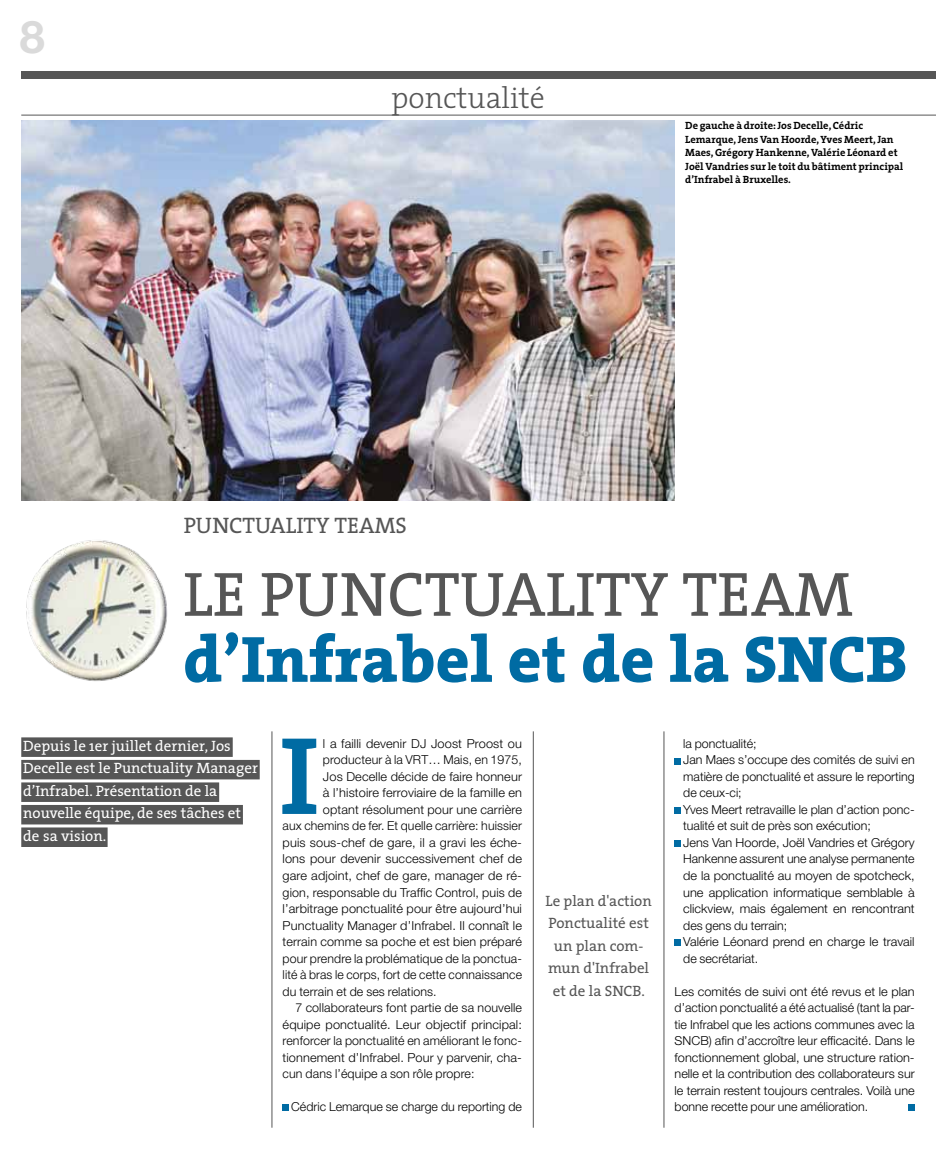
<style>
.page{position:relative;width:936px;height:1149px;background:#fff}
.page>*{position:absolute;margin:0;border:0;box-sizing:border-box;transform-origin:0 0}
.t1{font:700 111.45px "The Serif";color:#006ba3}
.t2{font:800 66px "The Serif";color:#006ba3}
.t3{font:63px "The Serif";color:#565656}
.t4{font:700 45px "Helvetica Neue LT Std";color:#dadada}
.t5{font:300 30px "The Serif";color:#565656}
.t6{font:22.5px "The Serif";color:#565656}
.t7{font:15px/22.5px "The Serif";color:#fff}
.t8{font:15px "The Serif";color:#565656}
.t9{font:300 12.3px/16.5px "Helvetica Neue LT Std";letter-spacing:.01em;color:#000}
.t10{font:700 10.5px/13.5px "The Serif";color:#000}
</style>
<div class="page">
<hr style="left:21px;top:115px;width:914px;height:1px;background:#565656">
<div style="left:21px;top:71px;width:914px;height:7px;background:#565656"></div>
<hr style="left:663px;top:731px;width:1px;height:396px;background:#565656">
<hr style="left:533px;top:731px;width:1px;height:396px;background:#565656">
<hr style="left:271px;top:731px;width:1px;height:396px;background:#565656">
<img style="left:21px;top:120px;width:653px;height:380px">
<div style="left:282px;top:1104px;width:7px;height:6px;background:#006ba3"></div>
<div style="left:21px;top:737px;width:212px;height:19px;background:#565656"></div>
<div style="left:21px;top:759px;width:239px;height:20px;background:#565656"></div>
<div style="left:21px;top:782px;width:198px;height:19px;background:#565656"></div>
<div style="left:21px;top:804px;width:222px;height:20px;background:#565656"></div>
<div style="left:21px;top:827px;width:87px;height:19px;background:#565656"></div>
<div style="left:674px;top:757px;width:7px;height:7px;background:#006ba3"></div>
<div style="left:674px;top:807px;width:7px;height:6px;background:#006ba3"></div>
<div style="left:674px;top:840px;width:7px;height:6px;background:#006ba3"></div>
<div style="left:674px;top:939px;width:7px;height:6px;background:#006ba3"></div>
<svg style="left:908px;top:1104px;width:6px;height:6px"></svg>
<img style="left:26px;top:540px;width:141px;height:141px">
<h3 class="t4" style="left:20px;top:10px;width:27px">8</h3>
<h3 class="t5" style="left:391px;top:73px;width:155px">ponctualité</h3>
<h3 class="t6" style="left:184px;top:506px;width:225px">Punctuality Teams</h3>
<p class="t10" style="left:685px;top:119px;width:220px">De gauche à droite: Jos Decelle, Cédric Lemarque, Jens Van Hoorde, Yves Meert, Jan Maes, Grégory Hankenne, Valérie Léonard et Joël Vandries sur le toit du bâtiment principal d’Infrabel à Bruxelles.</p>
<h3 class="t3" style="left:183px;top:542px;width:603px">Le Punctuality Team</h3>
<h2 class="t2" style="left:183px;top:603px;width:726px">d’Infrabel et de la SNCB</h2>
<p class="t7" style="left:23px;top:734px;width:236px">Depuis le 1er juillet dernier, Jos<br>Decelle est le Punctuality Manager d’Infrabel. Présentation de la nouvelle équipe, de ses tâches et de sa vision.</p>
<h1 class="t1" style="left:280px;top:682px;width:35px">I</h1>
<p class="t9" style="left:323px;top:734px;width:200px">l a failli devenir DJ Joost Proost ou</p>
<p class="t9" style="left:323px;top:751px;width:200px">producteur à la VRT… Mais, en 1975,</p>
<p class="t9" style="left:323px;top:767px;width:200px">Jos Decelle décide de faire honneur</p>
<p class="t9" style="left:323px;top:784px;width:200px">à l’histoire ferroviaire de la famille en</p>
<p class="t9" style="left:323px;top:800px;width:200px">optant résolument pour une carrière</p>
<p class="t9" style="left:282px;top:817px;width:241px">aux chemins de fer. Et quelle carrière: huissier</p>
<p class="t9" style="left:282px;top:833px;width:241px">puis sous-chef de gare, il a gravi les éche-</p>
<p class="t9" style="left:282px;top:850px;width:241px">lons pour devenir successivement chef de</p>
<p class="t9" style="left:282px;top:866px;width:241px">gare adjoint, chef de gare, manager de ré-</p>
<p class="t9" style="left:282px;top:883px;width:241px">gion, responsable du Traffic Control, puis de</p>
<p class="t9" style="left:282px;top:899px;width:241px">l’arbitrage ponctualité pour être aujourd’hui</p>
<p class="t9" style="left:282px;top:916px;width:241px">Punctuality Manager d’Infrabel. Il connaît le</p>
<p class="t9" style="left:282px;top:932px;width:241px">terrain comme sa poche et est bien préparé</p>
<p class="t9" style="left:282px;top:949px;width:241px">pour prendre la problématique de la ponctua-</p>
<p class="t9" style="left:282px;top:965px;width:241px">lité à bras le corps, fort de cette connaissance</p>
<p class="t9" style="left:282px;top:982px;width:156px">du terrain et de ses relations.</p>
<p class="t9" style="left:295px;top:998px;width:228px">7 collaborateurs font partie de sa nouvelle</p>
<p class="t9" style="left:282px;top:1015px;width:241px">équipe ponctualité. Leur objectif principal:</p>
<p class="t9" style="left:282px;top:1031px;width:241px">renforcer la ponctualité en améliorant le fonc-</p>
<p class="t9" style="left:282px;top:1048px;width:241px">tionnement d’Infrabel. Pour y parvenir, cha-</p>
<p class="t9" style="left:282px;top:1064px;width:193px">cun dans l’équipe a son rôle propre:</p>
<p class="t9" style="left:291px;top:1097px;width:232px">Cédric Lemarque se charge du reporting de</p>
<p class="t8" style="left:545px;top:887px;width:108px">Le plan d'action</p>
<p class="t8" style="left:548px;top:910px;width:102px">Ponctualité est</p>
<p class="t8" style="left:553px;top:932px;width:91px">un plan com-</p>
<p class="t8" style="left:548px;top:955px;width:102px">mun d'Infrabel</p>
<p class="t8" style="left:552px;top:977px;width:58px">et de la SNC</p>
<p class="t8" style="left:632px;top:977px;width:14px">B.</p>
<p class="t9" style="left:683px;top:734px;width:233px">la ponctualité;<br>Jan Maes s’occupe des comités de suivi en matière de ponctualité et assure le reporting de ceux-ci;<br>Yves Meert retravaille le plan d’action ponc&shy;tualité et suit de près son exécution;<br>Jens Van Hoorde, Joël Vandries et Grégory Hankenne assurent une analyse permanente de la ponctualité au moyen de spotcheck, une application informatique semblable à clickview, mais également en rencontrant des gens du terrain;<br>Valérie Léonard prend en charge le travail de secrétariat.</p>
<p class="t9" style="left:674px;top:982px;width:241px;text-align:justify">Les comités de suivi ont été revus et le plan d’action ponctualité a été actualisé (tant la par&shy;tie Infrabel que les actions communes avec la SNCB) afin d’accroître leur efficacité. Dans le fonctionnement global, une structure ration&shy;nelle et la contribution des collaborateurs sur le terrain restent toujours centrales. Voilà une bonne recette pour une amélioration.</p>
</div>
